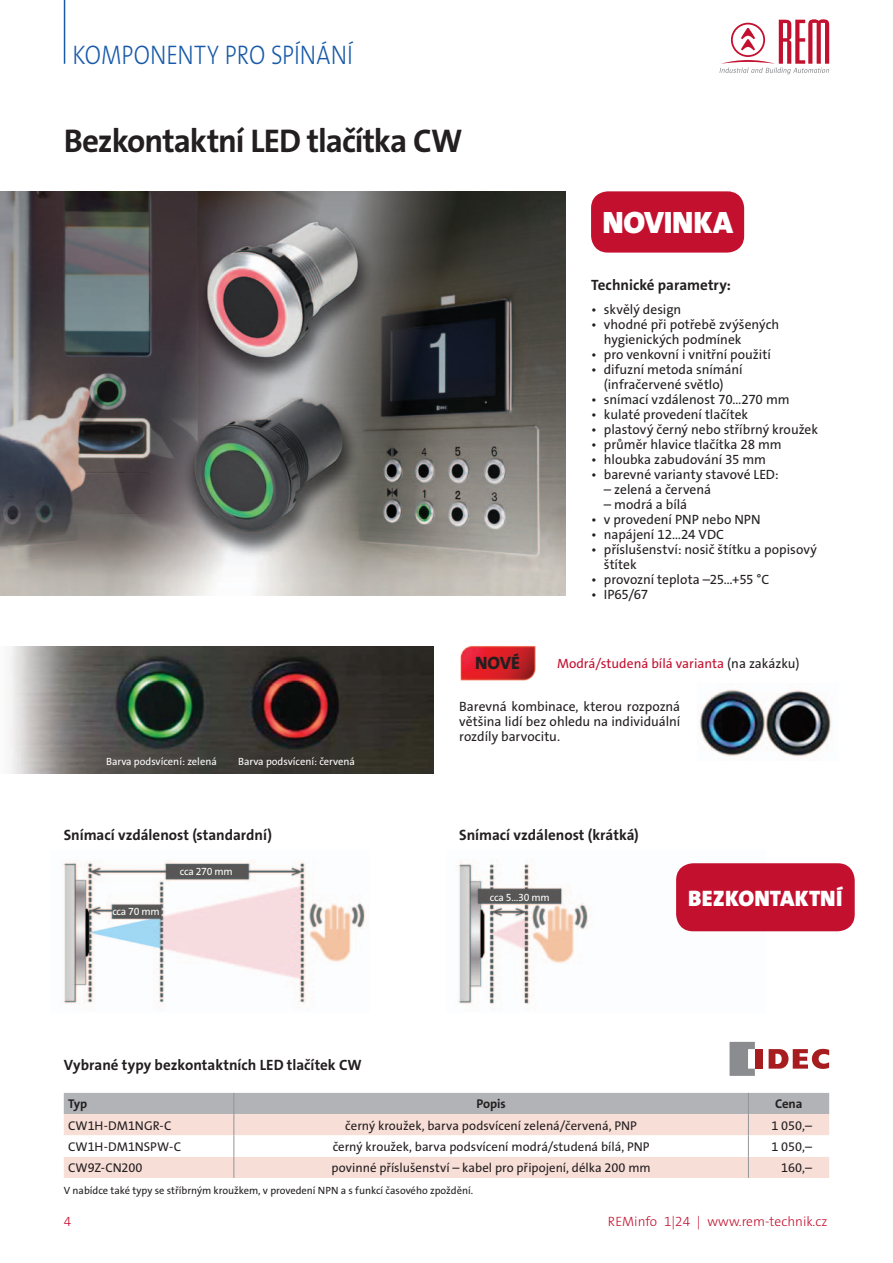
<style>
.page{position:relative;width:893px;height:1263px;background:#fff}
.page>*{position:absolute;margin:0;border:0;box-sizing:border-box;transform-origin:0 0}
.t1{font:700 33px "The Sans Os F";letter-spacing:-.035em;color:#231f20}
.t2{font:900 31.05px "The Sans Os F";letter-spacing:-.005em;color:#fff}
.t3{font:300 27px "The Sans Os F";color:#185aa9;scale:.85 1}
.t4{font:900 22.5px "The Sans Os F";letter-spacing:.01em;color:#fff}
.t5{font:800 18px "The Sans Os F";color:#231f20}
.t6{font:700 15px "The Sans Os F";color:#231f20}
.t7{font:13.5px/15px "The Sans Os F";color:#231f20}
.t8{font:13.5px "The Sans Os F";color:#c3102f}
.t9{font:300 13.5px "The Sans Os F";color:#c3102f}
.t10{font:12.75px "The Sans Os F";color:#231f20}
.t11{font:700 12.75px "The Sans Os F";color:#231f20}
.t12{font:10.5px "The Sans Os F";color:#231f20}
.t13{font:10.5px "The Sans Os F";color:#fff}
.s1{color:#231f20}
</style>
<div class="page">
<svg style="left:719px;top:19px;width:110px;height:55px"></svg>
<img style="left:0;top:191px;width:566px;height:404px">
<hr style="left:64px;top:0;width:1px;height:64px;background:#185aa9">
<img style="left:63px;top:860px;width:303px;height:147px">
<img style="left:457px;top:860px;width:308px;height:145px">
<div style="left:676px;top:863px;width:179px;height:68px;background:#c3102f;border-radius:17px"></div>
<img style="left:10px;top:646px;width:424px;height:128px">
<img style="left:700px;top:689px;width:132px;height:68px">
<img style="left:460px;top:645px;width:76px;height:36px">
<svg style="left:729px;top:1042px;width:26px;height:34px"></svg>
<div style="left:755px;top:1049px;width:7px;height:20px;background:#a61c1f"></div>
<svg style="left:769px;top:1049px;width:60px;height:20px"></svg>
<div style="left:593px;top:193px;width:149px;height:58px;background:#c3102f;border-radius:15px"></div>
<div style="left:591px;top:191px;width:153px;height:62px;border:4px solid #c3102f;border-radius:15px"></div>
<svg style="left:64px;top:1093px;width:765px;height:85px"></svg>
<h3 class="t3" style="left:72px;top:37px;width:330px">KOMPONENTY PRO SPÍNÁNÍ</h3>
<h1 class="t1" style="left:64px;top:120px;width:400px">Bezkontaktní LED tlačítka CW</h1>
<h3 class="t5" style="left:475px;top:652px;width:46px">NOVÉ</h3>
<h2 class="t2" style="left:602px;top:203px;width:132px">NOVINKA</h2>
<p class="t6" style="left:591px;top:275px;width:141px">Technické parametry:</p>
<p class="t7" style="left:591px;top:302px;width:92px">• skvělý design</p>
<p class="t7" style="left:604px;top:317px;width:177px;text-indent:-13px">• vhodné při potřebě zvýšených hygienických podmínek</p>
<p class="t7" style="left:591px;top:347px;width:181px">• pro venkovní i vnitřní použití</p>
<p class="t7" style="left:591px;top:362px;width:153px;text-align:center">• difuzní metoda snímání (infračervené světlo)</p>
<p class="t7" style="left:591px;top:392px;width:200px">• snímací vzdálenost 70…270 mm</p>
<p class="t7" style="left:591px;top:406px;width:159px">• kulaté provedení tlačítek</p>
<p class="t7" style="left:591px;top:421px;width:229px">• plastový černý nebo stříbrný kroužek</p>
<p class="t7" style="left:591px;top:436px;width:192px">• průměr hlavice tlačítka 28 mm</p>
<p class="t7" style="left:591px;top:451px;width:177px">• hloubka zabudování 35 mm</p>
<p class="t7" style="left:591px;top:466px;width:189px">• barevné varianty stavové LED:</p>
<p class="t7" style="left:604px;top:481px;width:109px">– zelená a červená</p>
<p class="t7" style="left:604px;top:496px;width:85px">– modrá a bílá</p>
<p class="t7" style="left:591px;top:511px;width:171px">• v provedení PNP nebo NPN</p>
<p class="t7" style="left:591px;top:526px;width:135px">• napájení 12…24 VDC</p>
<p class="t7" style="left:604px;top:541px;width:215px;text-indent:-13px">• příslušenství: nosič štítku a popisový štítek</p>
<p class="t7" style="left:591px;top:571px;width:180px">• provozní teplota –25…+55 °C</p>
<p class="t7" style="left:591px;top:586px;width:59px">• IP65/67</p>
<p class="t8" style="left:557px;top:655px;width:244px">Modrá/studená bílá varianta <span class="s1">(na zakázku)</span></p>
<p class="t13" style="left:106px;top:755px;width:112px">Barva podsvícení: zelená</p>
<p class="t13" style="left:238px;top:755px;width:118px">Barva podsvícení: červená</p>
<p class="t7" style="left:459px;top:698px;width:223px;text-align:justify">Barevná kombinace, kterou rozpozná většina lidí bez ohledu na individuální rozdíly barvocitu.</p>
<p class="t6" style="left:64px;top:826px;width:210px">Snímací vzdálenost (standardní)</p>
<p class="t6" style="left:459px;top:826px;width:181px">Snímací vzdálenost (krátká)</p>
<p class="t13" style="left:112px;top:905px;width:49px">cca 70 mm</p>
<p class="t13" style="left:180px;top:864px;width:54px">cca 270 mm</p>
<p class="t6" style="left:64px;top:1055px;width:300px">Vybrané typy bezkontaktních LED tlačítek CW</p>
<p class="t13" style="left:490px;top:891px;width:61px">cca 5…30 mm</p>
<h3 class="t4" style="left:688px;top:883px;width:156px">bEZKONTAKTNÍ</h3>
<p class="t11" style="left:68px;top:1096px;width:21px">Typ</p>
<p class="t11" style="left:476px;top:1096px;width:31px">Popis</p>
<p class="t11" style="left:775px;top:1096px;width:29px">Cena</p>
<p class="t10" style="left:68px;top:1117px;width:105px">CW1H-DM1NGR-C</p>
<p class="t10" style="left:345px;top:1117px;width:293px">černý kroužek, barva podsvícení zelená/červená, PNP</p>
<p class="t10" style="left:771px;top:1117px;width:42px">1 050,–</p>
<p class="t10" style="left:68px;top:1138px;width:115px">CW1H-DM1NSPW-C</p>
<p class="t10" style="left:333px;top:1138px;width:318px">černý kroužek, barva podsvícení modrá/studená bílá, PNP</p>
<p class="t10" style="left:771px;top:1138px;width:42px">1 050,–</p>
<p class="t10" style="left:68px;top:1159px;width:76px">CW9Z-CN200</p>
<p class="t10" style="left:332px;top:1159px;width:321px">povinné příslušenství – kabel pro připojení, délka 200 mm</p>
<p class="t10" style="left:781px;top:1159px;width:32px">160,–</p>
<p class="t12" style="left:64px;top:1184px;width:411px">V nabídce také typy se stříbrným kroužkem, v provedení NPN a s funkcí časového zpoždění.</p>
<p class="t9" style="left:64px;top:1213px;width:9px">4</p>
<p class="t9" style="left:608px;top:1213px;width:221px">REMinfo 1|24 | www.rem-technik.cz</p>
</div>
